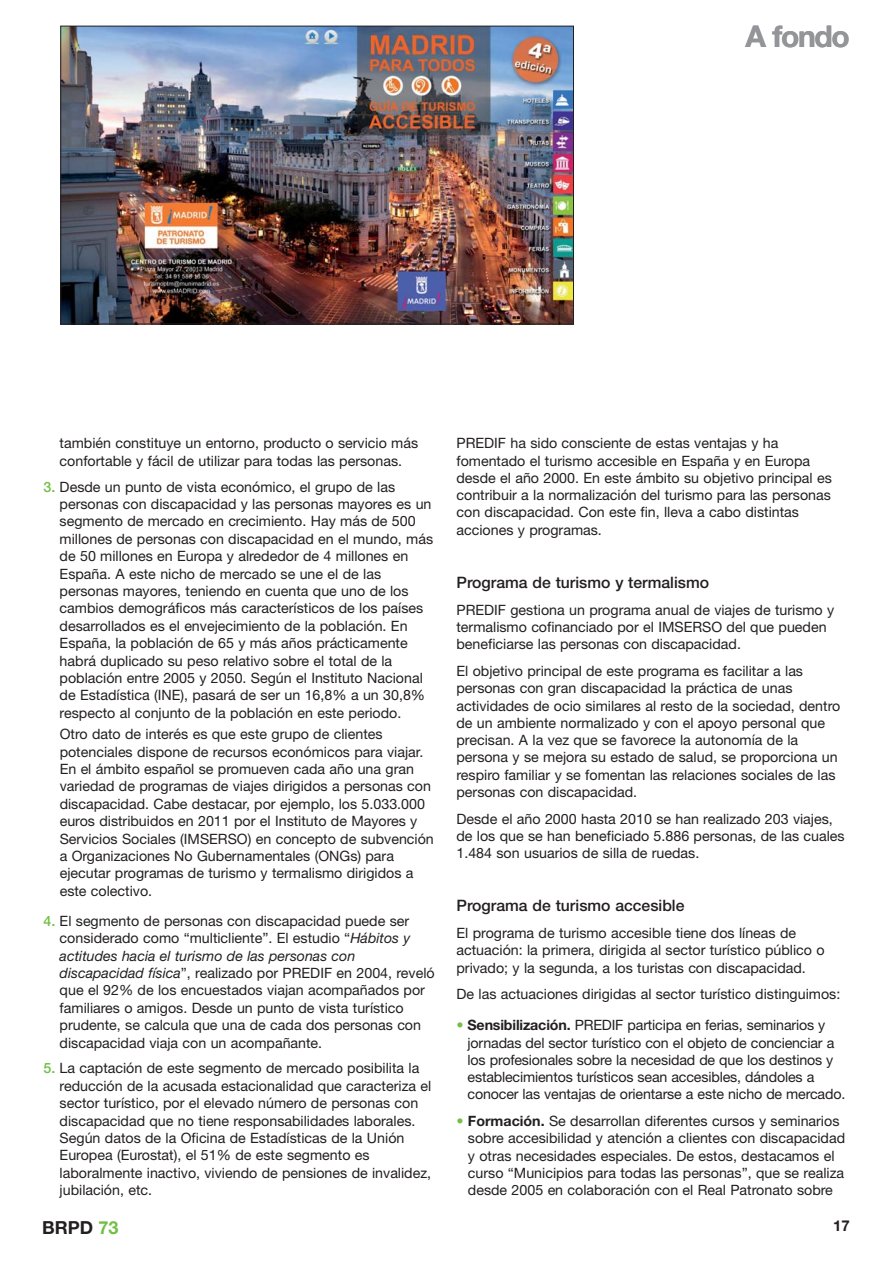
<style>
.page{position:relative;width:893px;height:1263px;background:#fff}
.page>*{position:absolute;margin:0;border:0;box-sizing:border-box;transform-origin:0 0}
.t1{font:700 30px "Helvetica Neue";letter-spacing:-.045em;color:#939598}
.t2{font:700 18px "Helvetica Neue";color:#231f20}
.t3{font:500 15.75px "Helvetica Neue";color:#231f20}
.t4{font:700 15px "Helvetica Neue";color:#231f20}
.t5{font:14.25px/17.4px "Helvetica Neue";color:#231f20}
.s1{font-weight:500;color:#72bf44}
.s2{font-style:italic}
.s3{color:#72bf44}
.s4{font-weight:700}
</style>
<div class="page">
<img style="left:60px;top:25px;width:514px;height:300px">
<h1 class="t1" style="left:745px;top:26px;width:106px">A fondo</h1>
<p class="t5" style="left:60px;top:436px;width:360px">también constituye un entorno, producto o servicio más confortable y fácil de utilizar para todas las personas.</p>
<p class="t5" style="left:60px;top:479px;width:375px;text-indent:-16px"><span class="s1">3.</span> Desde un punto de vista económico, el grupo de las personas con discapacidad y las personas mayores es un segmento de mercado en crecimiento. Hay más de 500 millones de personas con discapacidad en el mundo, más de 50 millones en Europa y alrededor de 4 millones en España. A este nicho de mercado se une el de las personas mayores, teniendo en cuenta que uno de los cambios demográficos más característicos de los países desarrollados es el envejecimiento de la población. En España, la población de 65 y más años prácticamente habrá duplicado su peso relativo sobre el total de la población entre 2005 y 2050. Según el Instituto Nacional de Estadística (INE), pasará de ser un 16,8% a un 30,8% respecto al conjunto de la población en este periodo.</p>
<p class="t5" style="left:60px;top:727px;width:376px">Otro dato de interés es que este grupo de clientes potenciales dispone de recursos económicos para viajar.<br>En el ámbito español se promueven cada año una gran variedad de programas de viajes dirigidos a personas con discapacidad. Cabe destacar, por ejemplo, los 5.033.000 euros distribuidos en 2011 por el Instituto de Mayores y Servicios Sociales (IMSERSO) en concepto de subvención a Organizaciones No Gubernamentales (ONGs) para ejecutar programas de turismo y termalismo dirigidos a este colectivo.</p>
<p class="t5" style="left:60px;top:913px;width:377px;text-indent:-16px"><span class="s1">4.</span> El segmento de personas con discapacidad puede ser considerado como “multicliente”. El estudio “<span class="s2">Hábitos y actitudes hacia el turismo de las personas con discapacidad física</span>”, realizado por PREDIF en 2004, reveló que el 92% de los encuestados viajan acompañados por familiares o amigos. Desde un punto de vista turístico prudente, se calcula que una de cada dos personas con discapacidad viaja con un acompañante.</p>
<p class="t5" style="left:60px;top:1061px;width:373px;text-indent:-16px"><span class="s1">5.</span> La captación de este segmento de mercado posibilita la reducción de la acusada estacionalidad que caracteriza el sector turístico, por el elevado número de personas con discapacidad que no tiene responsabilidades laborales.<br>Según datos de la Oficina de Estadísticas de la Unión Europea (Eurostat), el 51% de este segmento es laboralmente inactivo, viviendo de pensiones de invalidez, jubilación, etc.</p>
<p class="t5" style="left:456px;top:436px;width:377px">PREDIF ha sido consciente de estas ventajas y ha fomentado el turismo accesible en España y en Europa desde el año 2000. En este ámbito su objetivo principal es contribuir a la normalización del turismo para las personas con discapacidad. Con este fin, lleva a cabo distintas acciones y programas.</p>
<p class="t3" style="left:456px;top:577px;width:254px">Programa de turismo y termalismo</p>
<p class="t5" style="left:456px;top:602px;width:379px">PREDIF gestiona un programa anual de viajes de turismo y termalismo cofinanciado por el IMSERSO del que pueden beneficiarse las personas con discapacidad.</p>
<p class="t5" style="left:456px;top:664px;width:385px">El objetivo principal de este programa es facilitar a las personas con gran discapacidad la práctica de unas actividades de ocio similares al resto de la sociedad, dentro de un ambiente normalizado y con el apoyo personal que precisan. A la vez que se favorece la autonomía de la persona y se mejora su estado de salud, se proporciona un respiro familiar y se fomentan las relaciones sociales de las personas con discapacidad.</p>
<p class="t5" style="left:456px;top:811px;width:390px">Desde el año 2000 hasta 2010 se han realizado 203 viajes, de los que se han beneficiado 5.886 personas, de las cuales<br>1.484 son usuarios de silla de ruedas.</p>
<p class="t3" style="left:456px;top:900px;width:230px">Programa de turismo accesible</p>
<p class="t5" style="left:456px;top:926px;width:370px">El programa de turismo accesible tiene dos líneas de actuación: la primera, dirigida al sector turístico público o privado; y la segunda, a los turistas con discapacidad.</p>
<p class="t5" style="left:456px;top:987px;width:385px">De las actuaciones dirigidas al sector turístico distinguimos:</p>
<p class="t5" style="left:468px;top:1018px;width:379px;text-indent:-11px"><span class="s3">•</span> <span class="s4">Sensibilización.</span> PREDIF participa en ferias, seminarios y jornadas del sector turístico con el objeto de concienciar a los profesionales sobre la necesidad de que los destinos y establecimientos turísticos sean accesibles, dándoles a conocer las ventajas de orientarse a este nicho de mercado.</p>
<p class="t5" style="left:468px;top:1114px;width:379px;text-indent:-11px"><span class="s3">•</span> <span class="s4">Formación.</span> Se desarrollan diferentes cursos y seminarios sobre accesibilidad y atención a clientes con discapacidad y otras necesidades especiales. De estos, destacamos el curso “Municipios para todas las personas”, que se realiza desde 2005 en colaboración con el Real Patronato sobre</p>
<p class="t2" style="left:42px;top:1221px;width:78px">BRPD <span class="s3">73</span></p>
<p class="t4" style="left:833px;top:1221px;width:18px">17</p>
</div>
